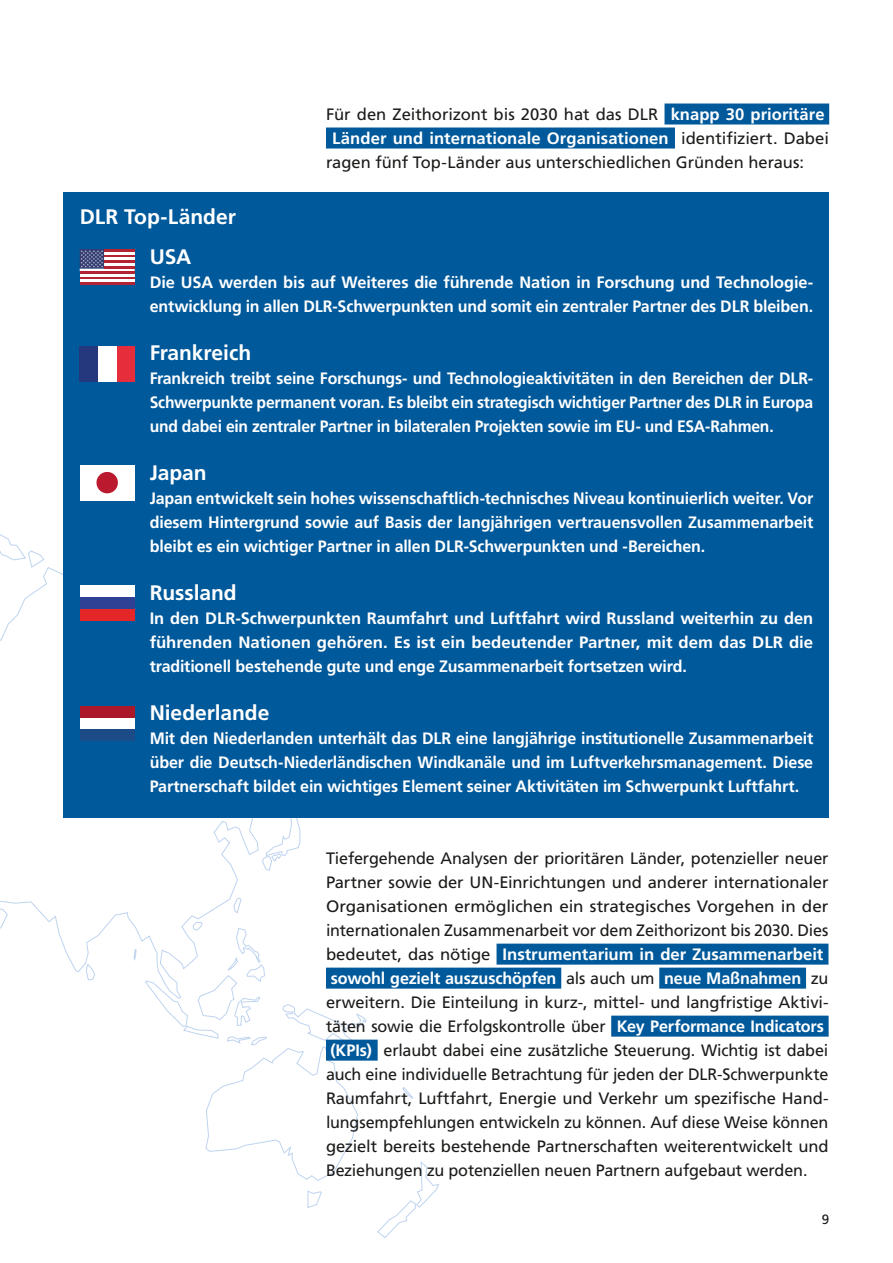
<style>
.page{position:relative;width:893px;height:1263px;background:#fff}
.page>*{position:absolute;margin:0;border:0;box-sizing:border-box;transform-origin:0 0}
.t1{font:700 21px/40.5px "Frutiger LT Std";letter-spacing:-.005em;color:#fff}
.t2{font:16.5px/24px "Frutiger LT Std";letter-spacing:-.005em;color:#1b1b1a;text-align:justify}
.t3{font:700 16.5px/24px "Frutiger LT Std";letter-spacing:-.01em;color:#fff;text-align:justify}
.t4{font:700 16.5px/24px "Frutiger LT Std";letter-spacing:-.01em;color:#fff;text-align:justify;scale:.96 1}
.t5{font:13.5px "Frutiger LT Std";color:#1b1b1a}
.s1{font-weight:700;color:#fff}
.s2{font-weight:700;color:#00599a}
.s3{font-weight:400;color:#1b1b1a}
</style>
<div class="page">
<svg style="left:0;top:520px;width:460px;height:718px"></svg>
<div style="left:64px;top:192px;width:765px;height:626px;background:#00599a"></div>
<div style="left:664px;top:104px;width:165px;height:21px;background:#00599a"></div>
<div style="left:326px;top:128px;width:349px;height:21px;background:#00599a"></div>
<div style="left:497px;top:944px;width:331px;height:21px;background:#00599a"></div>
<div style="left:326px;top:968px;width:235px;height:21px;background:#00599a"></div>
<div style="left:659px;top:968px;width:147px;height:21px;background:#00599a"></div>
<div style="left:611px;top:1016px;width:218px;height:21px;background:#00599a"></div>
<div style="left:326px;top:1040px;width:52px;height:21px;background:#00599a"></div>
<hr style="left:80px;top:271px;width:55px;height:3px;background:#b22434">
<hr style="left:80px;top:277px;width:55px;height:2px;background:#b22434">
<hr style="left:80px;top:282px;width:55px;height:3px;background:#b22434">
<hr style="left:80px;top:279px;width:55px;height:3px;background:#fff">
<hr style="left:80px;top:274px;width:55px;height:3px;background:#fff">
<svg style="left:80px;top:249px;width:55px;height:22px"></svg>
<div style="left:116px;top:346px;width:19px;height:35px;background:#e62d3c"></div>
<div style="left:98px;top:346px;width:18px;height:35px;background:#fff"></div>
<div style="left:80px;top:346px;width:18px;height:35px;background:#25377d"></div>
<div style="left:80px;top:465px;width:55px;height:35px;background:#fff"></div>
<div style="left:96px;top:472px;width:22px;height:21px;background:#bb1a2e;border-radius:50%"></div>
<div style="left:80px;top:609px;width:55px;height:12px;background:#e52628"></div>
<div style="left:80px;top:597px;width:55px;height:12px;background:#2e4194"></div>
<div style="left:80px;top:585px;width:55px;height:12px;background:#fff"></div>
<div style="left:80px;top:717px;width:55px;height:12px;background:#fff"></div>
<div style="left:80px;top:705px;width:55px;height:12px;background:#ab1829"></div>
<div style="left:80px;top:729px;width:55px;height:12px;background:#1b4c88"></div>
<p class="t2" style="left:326px;top:102px;width:505px">Für den Zeithorizont bis 2030 hat das DLR <span class="s1">knapp 30 prioritäre</span><span class="s2">.</span></p>
<p class="t3" style="left:332px;top:126px;width:498px">Länder und internationale Organisationen <span class="s3">identifiziert. Dabei</span></p>
<p class="t2" style="left:326px;top:150px;width:480px">ragen fünf Top-Länder aus unterschiedlichen Gründen heraus:</p>
<p class="t1" style="left:150px;top:196px;width:88px;text-indent:-70px">DLR Top-Länder<br>USA</p>
<p class="t3" style="left:150px;top:270px;width:665px">Die USA werden bis auf Weiteres die führende Nation in Forschung und Technologie&shy;entwicklung in allen DLR-Schwerpunkten und somit ein zentraler Partner des DLR bleiben.</p>
<p class="t1" style="left:150px;top:333px;width:103px">Frankreich</p>
<p class="t4" style="left:150px;top:366px;width:693px">Frankreich treibt seine Forschungs- und Technologieaktivitäten in den Bereichen der DLR-Schwerpunkte permanent voran. Es bleibt ein strategisch wichtiger Partner des DLR in Europa und dabei ein zentraler Partner in bilateralen Projekten sowie im EU- und ESA-Rahmen.</p>
<p class="t1" style="left:150px;top:453px;width:58px">Japan</p>
<p class="t3" style="left:150px;top:486px;width:665px">Japan entwickelt sein hohes wissenschaftlich-technisches Niveau kontinuierlich weiter. Vor diesem Hintergrund sowie auf Basis der langjährigen vertrauensvollen Zusammenarbeit bleibt es ein wichtiger Partner in allen DLR-Schwerpunkten und -Bereichen.</p>
<p class="t1" style="left:150px;top:573px;width:89px">Russland</p>
<p class="t3" style="left:150px;top:606px;width:665px">In den DLR-Schwerpunkten Raumfahrt und Luftfahrt wird Russland weiterhin zu den führenden Nationen gehören. Es ist ein bedeutender Partner, mit dem das DLR die traditionell bestehende gute und enge Zusammenarbeit fortsetzen wird.</p>
<p class="t1" style="left:150px;top:693px;width:121px">Niederlande</p>
<p class="t3" style="left:150px;top:726px;width:665px">Mit den Niederlanden unterhält das DLR eine langjährige institutionelle Zusammenarbeit über die Deutsch-Niederländischen Windkanäle und im Luftverkehrsmanagement. Diese Partnerschaft bildet ein wichtiges Element seiner Aktivitäten im Schwerpunkt Luftfahrt.</p>
<p class="t2" style="left:326px;top:846px;width:504px">Tiefergehende Analysen der prioritären Länder, potenzieller neuer Partner sowie der UN-Einrichtungen und anderer internationaler Organisationen ermöglichen ein strategisches Vorgehen in der internationalen Zusammenarbeit vor dem Zeithorizont bis 2030. Dies bedeutet, das nötige <span class="s1">Instrumentarium in der Zusammenarbeit</span><span class="s2">. </span><span class="s1">sowohl gezielt auszuschöpfen</span> als auch um <span class="s1">neue Maßnahmen</span> zu erweitern. Die Einteilung in kurz-, mittel- und langfristige Aktivi&shy;täten sowie die Erfolgskontrolle über <span class="s1">Key Performance Indicators</span><span class="s2">. .</span><span class="s1">(KPIs)</span> erlaubt dabei eine zusätzliche Steuerung. Wichtig ist dabei auch eine individuelle Betrachtung für jeden der DLR-Schwerpunkte Raumfahrt, Luftfahrt, Energie und Verkehr um spezifische Hand&shy;lungsempfehlungen entwickeln zu können. Auf diese Weise können gezielt bereits bestehende Partnerschaften weiterentwickelt und Beziehungen zu potenziellen neuen Partnern aufgebaut werden.</p>
<p class="t5" style="left:822px;top:1211px;width:9px">9</p>
</div>
